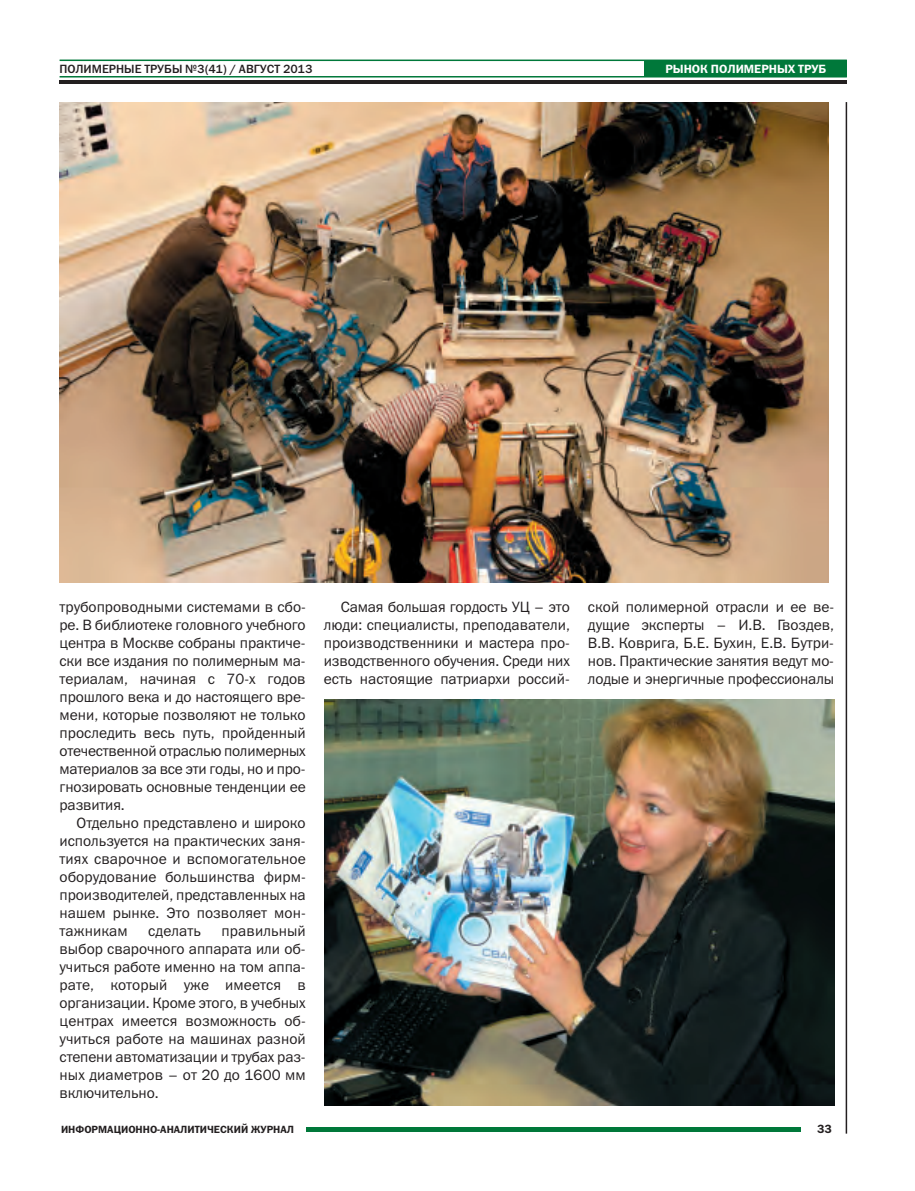
<style>
.page{position:relative;width:915px;height:1191px;background:#fff}
.page>*{position:absolute;margin:0;border:0;box-sizing:border-box;transform-origin:0 0}
.t1{font:15px/18px "Franklin Gothic Book C";letter-spacing:-.01em;color:#231f20;text-align:justify}
.t2{font:12px "Franklin Gothic Medium C";color:#231f20}
.t3{font:12px "Franklin Gothic Demi C";color:#fff}
.t4{font:12px "Franklin Gothic Demi C";color:#231f20}
.t5{font:10.5px "Franklin Gothic Demi C";color:#231f20}
</style>
<div class="page">
<hr style="left:845px;top:102px;width:1px;height:1031px;background:#231f20">
<hr style="left:306px;top:1127px;width:494px;height:4px;background:#00783a">
<hr style="left:60px;top:76px;width:786px;height:1px;background:#00783a">
<hr style="left:60px;top:60px;width:786px;height:1px;background:#00783a">
<hr style="left:60px;top:80px;width:786px;height:3px;background:#231f20">
<div style="left:644px;top:60px;width:202px;height:16px;background:#00783a"></div>
<img style="left:60px;top:102px;width:768px;height:481px">
<img style="left:324px;top:699px;width:509px;height:407px">
<p class="t2" style="left:60px;top:62px;width:254px">ПОЛИМЕРНЫЕ ТРУБЫ №3(41) / АВГУСТ 2013</p>
<p class="t3" style="left:665px;top:62px;width:163px">РЫНОК ПОЛИМЕРНЫХ ТРУБ</p>
<p class="t1" style="left:60px;top:598px;width:248px">трубопроводными системами в сбо&shy;ре. В библиотеке головного учебного центра в Москве собраны практиче&shy;ски все издания по полимерным ма&shy;териалам, начиная с 70-х годов прошлого века и до настоящего вре&shy;мени, которые позволяют не только проследить весь путь, пройденный отечественной отраслью полимерных материалов за все эти годы, но и про&shy;гнозировать основные тенденции ее развития.</p>
<p class="t1" style="left:60px;top:814px;width:247px;text-indent:17px">Отдельно представлено и широко используется на практических заня&shy;тиях сварочное и вспомогательное оборудование большинства фирм&shy;производителей, представленных на нашем рынке. Это позволяет мон&shy;тажникам</p>
<p class="t1" style="left:60px;top:922px;width:248px;text-indent:162px">правильный выбор сварочного аппарата или об&shy;учиться работе именно на том аппа&shy;рате, который уже имеется в организации. Кроме этого, в учебных центрах имеется возможность об&shy;учиться работе на машинах разной степени автоматизации и трубах раз&shy;ных диаметров – от 20 до 1600 мм включительно.</p>
<p class="t1" style="left:148px;top:922px;width:54px">сделать</p>
<p class="t5" style="left:61px;top:1122px;width:234px">ИНФОРМАЦИОННО-АНАЛИТИЧЕСКИЙ ЖУРНАЛ</p>
<p class="t1" style="left:324px;top:598px;width:247px;text-indent:17px">Самая большая гордость УЦ – это люди: специалисты, преподаватели, производственники и мастера про&shy;изводственного обучения. Среди них есть настоящие патриархи россий-</p>
<p class="t1" style="left:587px;top:598px;width:247px">ской полимерной отрасли и ее ве&shy;дущие эксперты – И.В. Гвоздев, В.В. Коврига, Б.Е. Бухин, Е.В. Бутри&shy;нов. Практические занятия ведут мо&shy;лодые и энергичные профессионалы</p>
<p class="t4" style="left:817px;top:1122px;width:16px">33</p>
</div>
